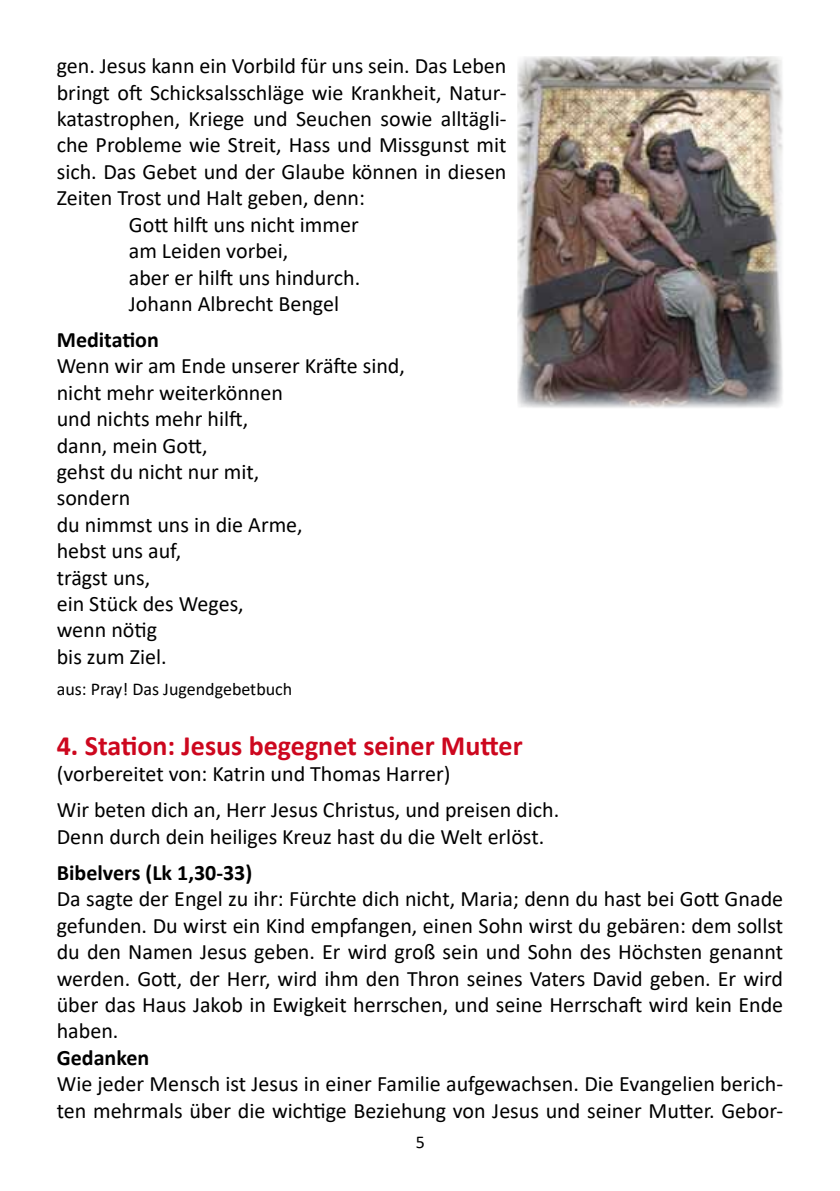
<style>
.page{position:relative;width:840px;height:1191px;background:#fff}
.page>*{position:absolute;margin:0;border:0;box-sizing:border-box;transform-origin:0 0}
.t1{font:700 28px "Calibri";color:#cd071e}
.t2{font:22px/26.4px "Calibri";color:#000}
.t3{font:700 22px "Calibri";color:#000}
.t4{font:18px "Calibri";color:#000}
</style>
<div class="page">
<img style="left:517px;top:57px;width:265px;height:351px">
<p class="t2" style="left:57px;top:52px;width:451px">gen. Jesus kann ein Vorbild für uns sein. Das Leben</p>
<p class="t2" style="left:57px;top:79px;width:451px">bringt oft Schicksalsschläge wie Krankheit, Natur-</p>
<p class="t2" style="left:57px;top:105px;width:451px">katastrophen, Kriege und Seuchen sowie alltägli-</p>
<p class="t2" style="left:57px;top:131px;width:451px">che Probleme wie Streit, Hass und Missgunst mit</p>
<p class="t2" style="left:57px;top:158px;width:451px">sich. Das Gebet und der Glaube können in diesen</p>
<p class="t2" style="left:57px;top:184px;width:309px">Zeiten Trost und Halt geben, denn:</p>
<p class="t2" style="left:129px;top:211px;width:231px">Gott hilft uns nicht immer</p>
<p class="t2" style="left:129px;top:237px;width:161px">am Leiden vorbei,</p>
<p class="t2" style="left:129px;top:263px;width:233px">aber er hilft uns hindurch.</p>
<p class="t2" style="left:129px;top:290px;width:212px">Johann Albrecht Bengel</p>
<p class="t3" style="left:57px;top:324px;width:104px">Meditation</p>
<p class="t2" style="left:57px;top:352px;width:349px">Wenn wir am Ende unserer Kräfte sind, nicht mehr weiterkönnen<br>und nichts mehr hilft,<br>dann, mein Gott,<br>gehst du nicht nur mit,<br>sondern<br>du nimmst uns in die Arme,<br>hebst uns auf,<br>trägst uns,<br>ein Stück des Weges,<br>wenn nötig<br>bis zum Ziel.</p>
<p class="t4" style="left:57px;top:676px;width:237px">aus: Pray! Das Jugendgebetbuch</p>
<p class="t1" style="left:57px;top:726px;width:467px">4. Station: Jesus begegnet seiner Mutter</p>
<p class="t2" style="left:57px;top:755px;width:503px;line-height:36px">(vorbereitet von: Katrin und Thomas Harrer)<br>Wir beten dich an, Herr Jesus Christus, und preisen dich.</p>
<p class="t2" style="left:57px;top:823px;width:488px">Denn durch dein heiliges Kreuz hast du die Welt erlöst.</p>
<p class="t3" style="left:57px;top:857px;width:197px">Bibelvers (Lk 1,30-33)</p>
<p class="t2" style="left:57px;top:885px;width:727px;text-align:justify">Da sagte der Engel zu ihr: Fürchte dich nicht, Maria; denn du hast bei Gott Gnade gefunden. Du wirst ein Kind empfangen, einen Sohn wirst du gebären: dem sollst du den Namen Jesus geben. Er wird groß sein und Sohn des Höchsten genannt werden. Gott, der Herr, wird ihm den Thron seines Vaters David geben. Er wird über das Haus Jakob in Ewigkeit herrschen, und seine Herrschaft wird kein Ende haben.</p>
<p class="t3" style="left:57px;top:1042px;width:94px">Gedanken</p>
<p class="t2" style="left:57px;top:1070px;width:727px">Wie jeder Mensch ist Jesus in einer Familie aufgewachsen. Die Evangelien berich&shy;ten mehrmals über die wichtige Beziehung von Jesus und seiner Mutter. Gebor-</p>
<p class="t4" style="left:415px;top:1129px;width:11px">5</p>
</div>
